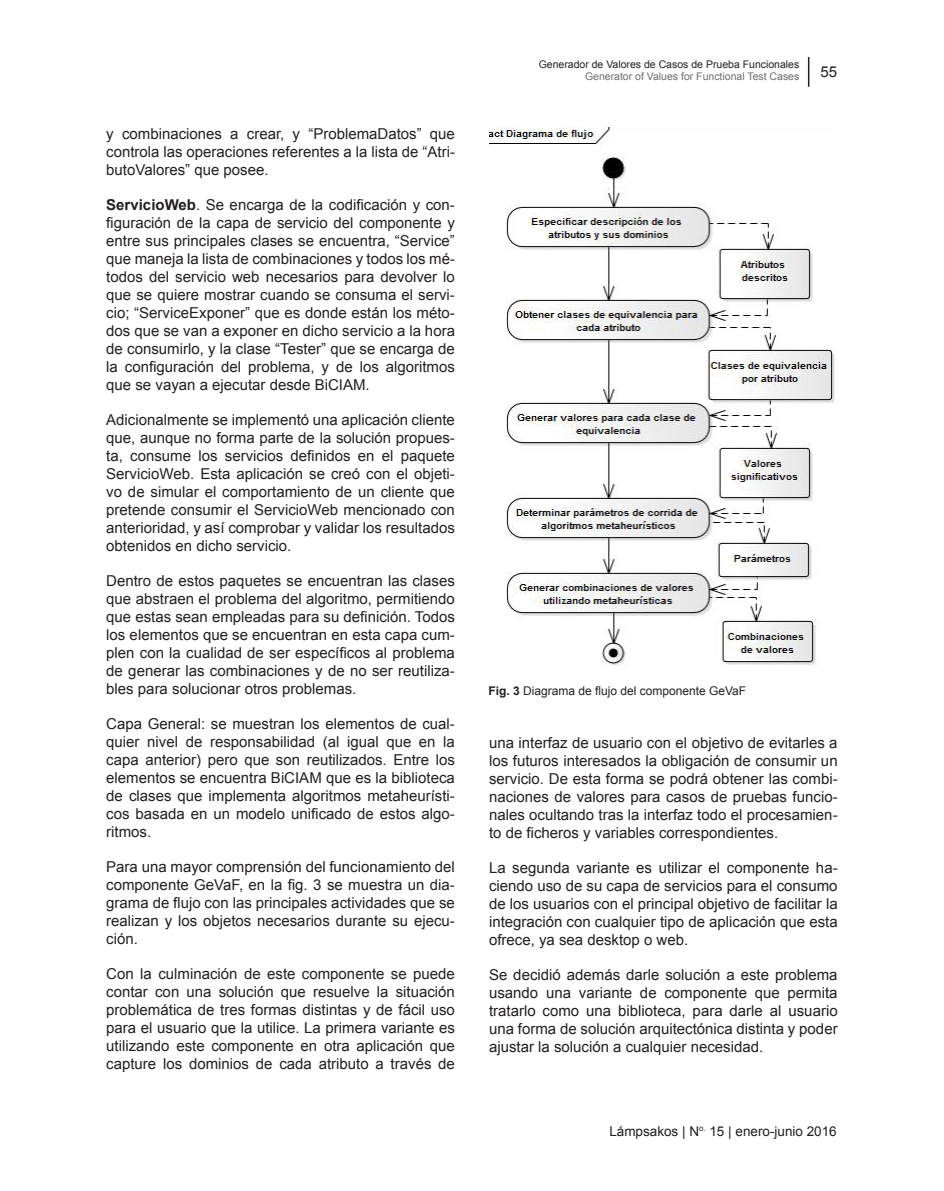
<style>
.page{position:relative;width:944px;height:1191px;background:#fff}
.page>*{position:absolute;margin:0;border:0;box-sizing:border-box;transform-origin:0 0}
.t1{font:15px/18px "Arial";color:#231f20;text-align:justify}
.t2{font:13.5px "Arial";color:#231f20}
.t3{font:12px "Arial";color:#231f20}
.t4{font:10.5px "Arial";color:#231f20}
.t5{font:10.5px "Arial";color:#6c6d70}
.s1{font-weight:700}
</style>
<div class="page">
<hr style="left:808px;top:57px;width:1px;height:30px;background:#231f20">
<img style="left:489px;top:128px;width:346px;height:539px">
<p class="t1" style="left:106px;top:124px;width:350px">y combinaciones a crear, y “ProblemaDatos” que controla las operaciones referentes a la lista de “Atri&shy;butoValores” que posee.</p>
<p class="t1" style="left:106px;top:195px;width:350px"><span class="s1">ServicioWeb</span>. Se encarga de la codificación y con&shy;figuración de la capa de servicio del componente y entre sus principales clases se encuentra, “Service” que maneja la lista de combinaciones y todos los mé&shy;todos del servicio web necesarios para devolver lo que se quiere mostrar cuando se consuma el servi&shy;cio; “ServiceExponer” que es donde están los méto&shy;dos que se van a exponer en dicho servicio a la hora de consumirlo, y la clase “Tester” que se encarga de la configuración del problema, y de los algoritmos que se vayan a ejecutar desde BiCIAM.</p>
<p class="t1" style="left:106px;top:410px;width:350px">Adicionalmente se implementó una aplicación cliente que, aunque no forma parte de la solución propues&shy;ta, consume los servicios definidos en el paquete ServicioWeb. Esta aplicación se creó con el objeti&shy;vo de simular el comportamiento de un cliente que pretende consumir el ServicioWeb mencionado con anterioridad, y así comprobar y validar los resultados obtenidos en dicho servicio.</p>
<p class="t1" style="left:106px;top:571px;width:350px">Dentro de estos paquetes se encuentran las clases que abstraen el problema del algoritmo, permitiendo que estas sean empleadas para su definición. Todos los elementos que se encuentran en esta capa cum&shy;plen con la cualidad de ser específicos al problema de generar las combinaciones y de no ser reutiliza&shy;bles para solucionar otros problemas.</p>
<p class="t1" style="left:106px;top:714px;width:350px">Capa General: se muestran los elementos de cual&shy;quier nivel de responsabilidad (al igual que en la capa anterior) pero que son reutilizados. Entre los elementos se encuentra BiCIAM que es la biblioteca de clases que implementa algoritmos metaheurísti&shy;cos basada en un modelo unificado de estos algo&shy;ritmos.</p>
<p class="t1" style="left:106px;top:857px;width:350px">Para una mayor comprensión del funcionamiento del componente GeVaF, en la fig. 3 se muestra un dia&shy;grama de flujo con las principales actividades que se realizan y los objetos necesarios durante su ejecu&shy;ción.</p>
<p class="t1" style="left:106px;top:964px;width:350px">Con la culminación de este componente se puede contar con una solución que resuelve la situación problemática de tres formas distintas y de fácil uso para el usuario que la utilice. La primera variante es utilizando este componente en otra aplicación que capture los dominios de cada atributo a través de</p>
<p class="t4" style="left:539px;top:57px;width:262px">Generador de Valores de Casos de Prueba Funcionales</p>
<p class="t5" style="left:585px;top:69px;width:216px">Generator of Values for Functional Test Cases</p>
<p class="t1" style="left:820px;top:63px;width:18px">55</p>
<p class="t3" style="left:488px;top:682px;width:259px"><span class="s1">Fig. 3</span> Diagrama de flujo del componente GeVaF</p>
<p class="t1" style="left:489px;top:734px;width:350px">una interfaz de usuario con el objetivo de evitarles a los futuros interesados la obligación de consumir un servicio. De esta forma se podrá obtener las combi&shy;naciones de valores para casos de pruebas funcio&shy;nales ocultando tras la interfaz todo el procesamien&shy;to de ficheros y variables correspondientes.</p>
<p class="t1" style="left:489px;top:859px;width:350px">La segunda variante es utilizar el componente ha&shy;ciendo uso de su capa de servicios para el consumo de los usuarios con el principal objetivo de facilitar la integración con cualquier tipo de aplicación que esta ofrece, ya sea desktop o web.</p>
<p class="t1" style="left:489px;top:966px;width:350px">Se decidió además darle solución a este problema usando una variante de componente que permita tratarlo como una biblioteca, para darle al usuario una forma de solución arquitectónica distinta y poder ajustar la solución a cualquier necesidad.</p>
<p class="t2" style="left:609px;top:1122px;width:229px">Lámpsakos | N<sup>o.</sup> 15 | enero-junio 2016</p>
</div>
